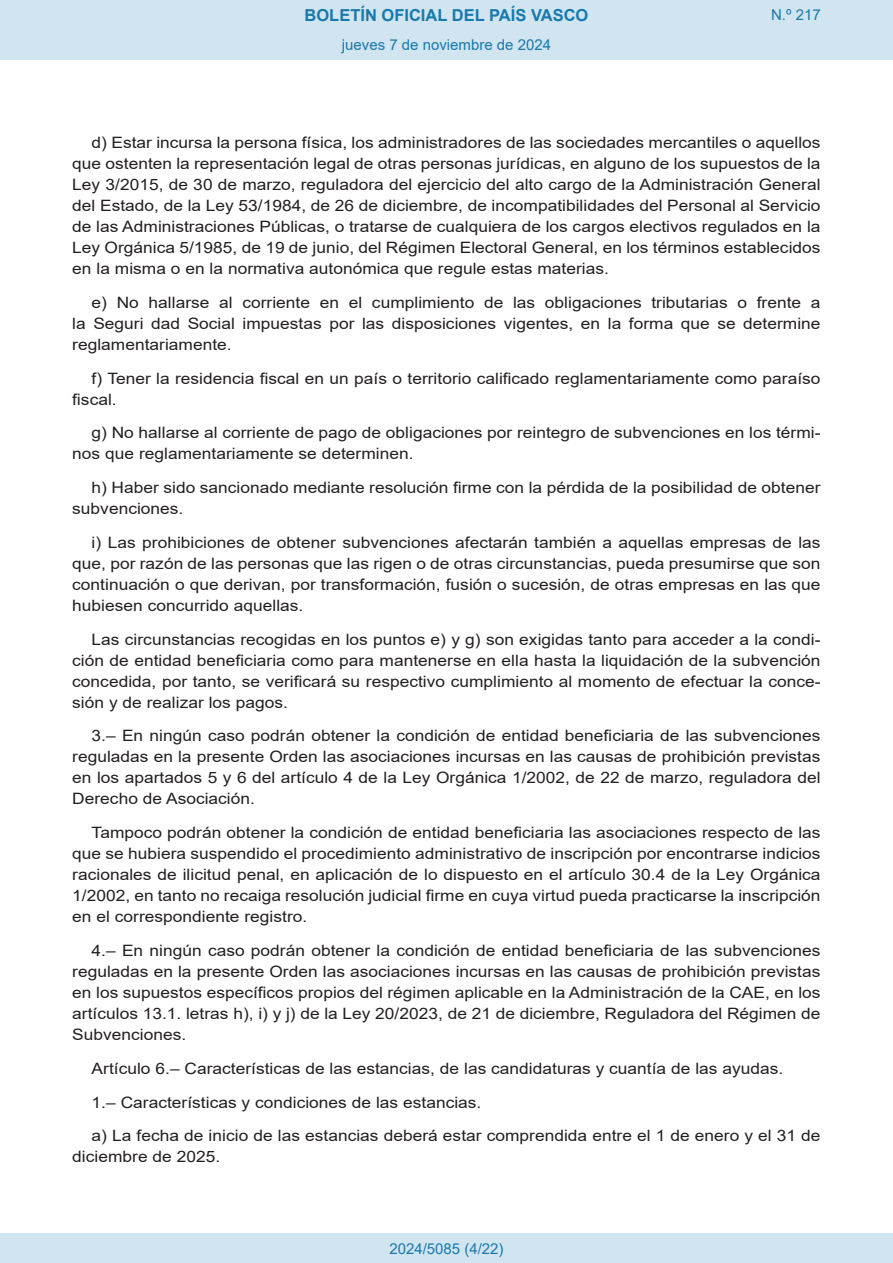
<style>
.page{position:relative;width:893px;height:1263px;background:#fff}
.page>*{position:absolute;margin:0;border:0;box-sizing:border-box;transform-origin:0 0}
.t1{font:700 16.5px "Arial";color:#1879ad}
.BOPVDetalle{font:15.6px/21px "Arial";color:#231f20;text-align:justify;scale:1.11 1}
.Paginacion_Centro{font:15px "Arial";color:#1879ad}
</style>
<div class="page">
<div style="left:0;top:0;width:893px;height:60px;background:#d0e5f0"></div>
<div style="left:0;top:1233px;width:893px;height:30px;background:#d0e5f0"></div>
<p class="t1" style="left:305px;top:3px;width:285px">BOLETÍN OFICIAL DEL PAÍS VASCO</p>
<p class="Paginacion_Centro" style="left:342px;top:35px;width:211px">jueves 7 de noviembre de 2024</p>
<p class="Paginacion_Centro" style="left:771px;top:5px;width:51px">N.º 217</p>
<p class="BOPVDetalle" style="left:72px;top:132px;width:676px;text-indent:19px">d) Estar incursa la persona física, los administradores de las sociedades mercantiles o aquellos que ostenten la representación legal de otras personas jurídicas, en alguno de los supuestos de la Ley 3/2015, de 30 de marzo, reguladora del ejercicio del alto cargo de la Administración General del Estado, de la Ley 53/1984, de 26 de diciembre, de incompatibilidades del Personal al Servicio de las Administraciones Públicas, o tratarse de cualquiera de los cargos electivos regulados en la Ley Orgánica 5/1985, de 19 de junio, del Régimen Electoral General, en los términos establecidos en la misma o en la normativa autonómica que regule estas materias.</p>
<p class="BOPVDetalle" style="left:72px;top:292px;width:676px;text-indent:19px">e) No hallarse al corriente en el cumplimiento de las obligaciones tributarias o frente a la Seguri dad Social impuestas por las disposiciones vigentes, en la forma que se determine reglamentariamente.</p>
<p class="BOPVDetalle" style="left:72px;top:368px;width:676px;text-indent:19px">f) Tener la residencia fiscal en un país o territorio calificado reglamentariamente como paraíso fiscal.</p>
<p class="BOPVDetalle" style="left:72px;top:422px;width:676px;text-indent:19px">g) No hallarse al corriente de pago de obligaciones por reintegro de subvenciones en los térmi&shy;nos que reglamentariamente se determinen.</p>
<p class="BOPVDetalle" style="left:72px;top:477px;width:676px;text-indent:19px">h) Haber sido sancionado mediante resolución firme con la pérdida de la posibilidad de obtener subvenciones.</p>
<p class="BOPVDetalle" style="left:72px;top:532px;width:676px;text-indent:19px">i) Las prohibiciones de obtener subvenciones afectarán también a aquellas empresas de las que, por razón de las personas que las rigen o de otras circunstancias, pueda presumirse que son continuación o que derivan, por transformación, fusión o sucesión, de otras empresas en las que hubiesen concurrido aquellas.</p>
<p class="BOPVDetalle" style="left:72px;top:629px;width:676px;text-indent:19px">Las circunstancias recogidas en los puntos e) y g) son exigidas tanto para acceder a la condi&shy;ción de entidad beneficiaria como para mantenerse en ella hasta la liquidación de la subvención concedida, por tanto, se verificará su respectivo cumplimiento al momento de efectuar la conce&shy;sión y de realizar los pagos.</p>
<p class="BOPVDetalle" style="left:72px;top:725px;width:676px;text-indent:19px">3.– En ningún caso podrán obtener la condición de entidad beneficiaria de las subvenciones reguladas en la presente Orden las asociaciones incursas en las causas de prohibición previstas en los apartados 5 y 6 del artículo 4 de la Ley Orgánica 1/2002, de 22 de marzo, reguladora del Derecho de Asociación.</p>
<p class="BOPVDetalle" style="left:72px;top:822px;width:676px;text-indent:19px">Tampoco podrán obtener la condición de entidad beneficiaria las asociaciones respecto de las que se hubiera suspendido el procedimiento administrativo de inscripción por encontrarse indicios racionales de ilicitud penal, en aplicación de lo dispuesto en el artículo 30.4 de la Ley Orgánica 1/2002, en tanto no recaiga resolución judicial firme en cuya virtud pueda practicarse la inscripción en el correspondiente registro.</p>
<p class="BOPVDetalle" style="left:72px;top:940px;width:676px;text-indent:19px">4.– En ningún caso podrán obtener la condición de entidad beneficiaria de las subvenciones reguladas en la presente Orden las asociaciones incursas en las causas de prohibición previstas en los supuestos específicos propios del régimen aplicable en la Administración de la CAE, en los artículos 13.1. letras h), i) y j) de la Ley 20/2023, de 21 de diciembre, Reguladora del Régimen de Subvenciones.</p>
<p class="BOPVDetalle" style="left:92px;top:1058px;width:625px">Artículo 6.– Características de las estancias, de las candidaturas y cuantía de las ayudas.</p>
<p class="BOPVDetalle" style="left:92px;top:1091px;width:353px">1.– Características y condiciones de las estancias.</p>
<p class="BOPVDetalle" style="left:72px;top:1125px;width:676px;text-indent:19px">a) La fecha de inicio de las estancias deberá estar comprendida entre el 1 de enero y el 31 de diciembre de 2025.</p>
<p class="Paginacion_Centro" style="left:389px;top:1238px;width:116px">2024/5085 (4/22)</p>
</div>
